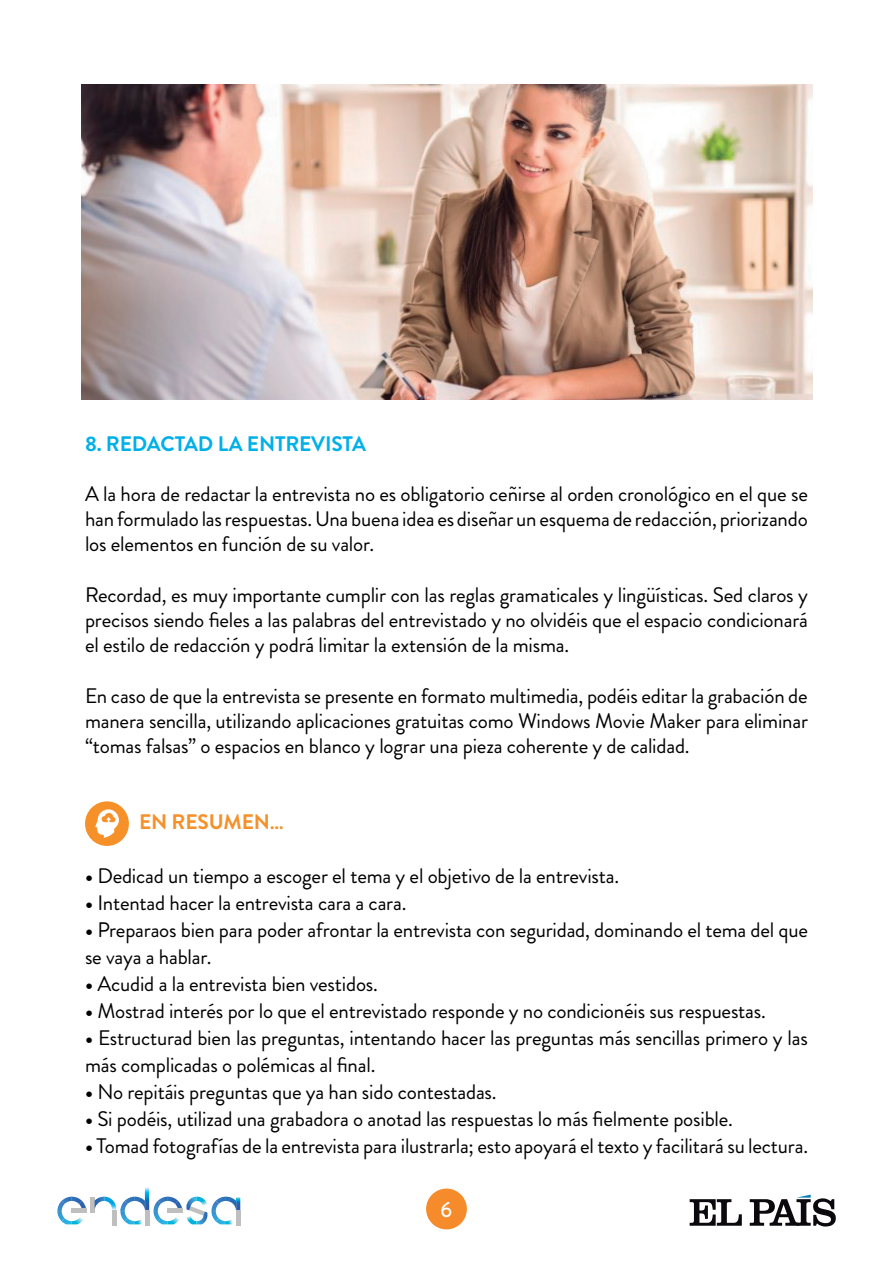
<style>
.page{position:relative;width:893px;height:1263px;background:#fff}
.page>*{position:absolute;margin:0;border:0;box-sizing:border-box;transform-origin:0 0}
.t1{font:500 21.6px "Brandon Grotesque";color:#fff}
.t2{font:21px/25.2px "Brandon Grotesque";letter-spacing:-.01em;color:#000;text-align:justify}
.t3{font:700 21px "Brandon Grotesque";letter-spacing:-.01em;color:#00b0e8}
.t4{font:700 21px "Brandon Grotesque";letter-spacing:-.01em;color:#f69029}
.s1{font-weight:700}
</style>
<div class="page">
<svg style="left:690px;top:1199px;width:52px;height:27px"></svg>
<svg style="left:750px;top:1194px;width:86px;height:32px"></svg>
<div style="left:90px;top:1198px;width:5px;height:15px;background:#bebfbe"></div>
<hr style="left:112px;top:1210px;width:4px;height:15px;background:#bebfbe">
<hr style="left:236px;top:1210px;width:4px;height:15px;background:#bebfbe">
<svg style="left:57px;top:1197px;width:29px;height:27px"></svg>
<div style="left:71px;top:1208px;width:15px;height:5px;background:#bebfbe"></div>
<svg style="left:153px;top:1197px;width:87px;height:27px"></svg>
<div style="left:167px;top:1208px;width:15px;height:5px;background:#bebfbe"></div>
<hr style="left:145px;top:1210px;width:4px;height:15px;background:#bebfbe">
<img style="left:145px;top:1187px;width:4px;height:23px">
<svg style="left:95px;top:1197px;width:51px;height:27px"></svg>
<div style="left:426px;top:1188px;width:41px;height:41px;background:#f58b2a;border-radius:50%"></div>
<img style="left:81px;top:84px;width:731px;height:316px">
<div style="left:85px;top:801px;width:44px;height:45px;background:#f69029;border-radius:50%"></div>
<img style="left:95px;top:810px;width:24px;height:27px">
<p class="t3" style="left:85px;top:429px;width:282px">8. REDACTAD LA ENTREVISTA</p>
<p class="t2" style="left:85px;top:481px;width:724px">A la hora de redactar la entrevista no es obligatorio ceñirse al orden cronológico en el que se han formulado las respuestas. Una buena idea es diseñar un esquema de redacción, priorizando los elementos en función de su valor.</p>
<p class="t2" style="left:85px;top:582px;width:724px">Recordad, es muy importante cumplir con las reglas gramaticales y lingüísticas. Sed claros y precisos siendo fieles a las palabras del entrevistado y no olvidéis que el espacio condicionará el estilo de redacción y podrá limitar la extensión de la misma.</p>
<p class="t2" style="left:85px;top:683px;width:724px">En caso de que la entrevista se presente en formato multimedia, podéis editar la grabación de manera sencilla, utilizando aplicaciones gratuitas como Windows Movie Maker para eliminar “tomas falsas” o espacios en blanco y lograr una pieza coherente y de calidad.</p>
<p class="t4" style="left:139px;top:807px;width:146px">EN RESUMEN…</p>
<p class="t2" style="left:85px;top:863px;width:536px"><span class="s1">•</span> Dedicad un tiempo a escoger el tema y el objetivo de la entrevista.</p>
<p class="t2" style="left:85px;top:890px;width:323px"><span class="s1">•</span> Intentad hacer la entrevista cara a cara.</p>
<p class="t2" style="left:85px;top:916px;width:724px;line-height:27px"><span class="s1">•</span> Preparaos bien para poder afrontar la entrevista con seguridad, dominando el tema del que se vaya a hablar.</p>
<p class="t2" style="left:85px;top:971px;width:294px"><span class="s1">•</span> Acudid a la entrevista bien vestidos.</p>
<p class="t2" style="left:85px;top:998px;width:682px"><span class="s1">•</span> Mostrad interés por lo que el entrevistado responde y no condicionéis sus respuestas.</p>
<p class="t2" style="left:85px;top:1024px;width:724px;line-height:27px"><span class="s1">•</span> Estructurad bien las preguntas, intentando hacer las preguntas más sencillas primero y las más complicadas o polémicas al final.</p>
<p class="t2" style="left:85px;top:1079px;width:413px"><span class="s1">•</span> No repitáis preguntas que ya han sido contestadas.</p>
<p class="t2" style="left:85px;top:1106px;width:649px"><span class="s1">•</span> Si podéis, utilizad una grabadora o anotad las respuestas lo más fielmente posible.</p>
<p class="t2" style="left:85px;top:1133px;width:724px"><span class="s1">•</span> Tomad fotografías de la entrevista para ilustrarla; esto apoyará el texto y facilitará su lectura.</p>
<p class="t1" style="left:441px;top:1194px;width:13px">6</p>
</div>
